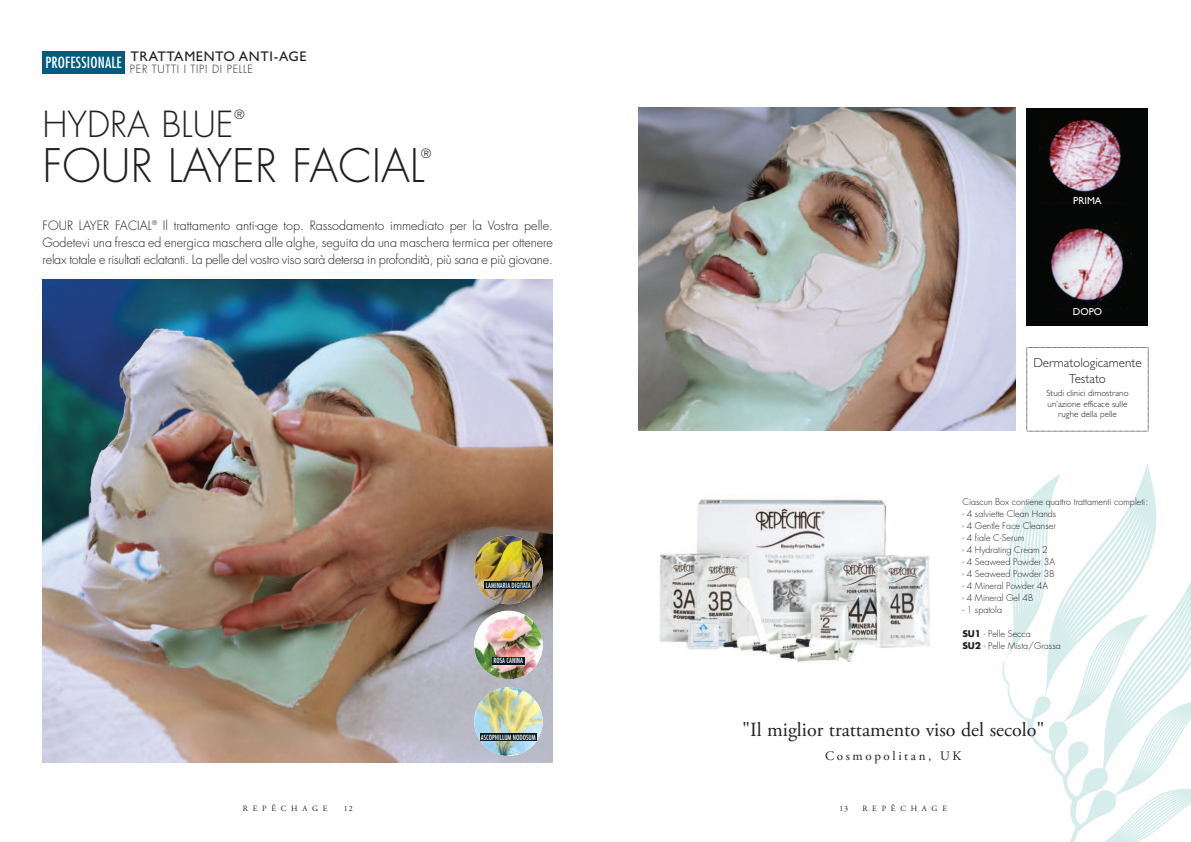
<style>
.page{position:relative;width:1191px;height:842px;background:#fff}
.page>*{position:absolute;margin:0;border:0;box-sizing:border-box;transform-origin:0 0}
.t1{font:300 45px "Futura Std";color:#231f20}
.t2{font:300 35px "Futura Std";color:#231f20}
.t3{font:20px "Adobe Garamond Pro";color:#231f20}
.t4{font:condensed 15px "Futura Std";letter-spacing:.01em;color:#fff}
.t5{font:14px "Gill Sans Std";letter-spacing:.05em;color:#231f20}
.t6{font:300 13px/15.6px "Gill Sans Std";color:#231f20;text-align:center}
.t7{font:13px "Adobe Garamond Pro";letter-spacing:.2em;color:#231f20}
.t8{font:300 12.5px/17px "Futura Std";letter-spacing:-.015em;color:#231f20;text-align:justify}
.t9{font:300 11px "Futura Std";letter-spacing:.06em;color:#231f20}
.t10{font:10.1px "Gill Sans Std";color:#fff}
.t11{font:300 9px/12px "Futura Std";color:#231f20}
.t12{font:300 9px/10.8px "Gill Sans Std";color:#231f20;text-align:center}
.t13{font:8px "Adobe Garamond Pro";letter-spacing:.6em;color:#231f20}
.t14{font:condensed 7px "Futura Std";color:#fff}
.s1{font-weight:700}
</style>
<div class="page">
<img style="left:1002px;top:464px;width:189px;height:378px">
<img style="left:43px;top:279px;width:510px;height:484px">
<img style="left:474px;top:536px;width:69px;height:68px;border-radius:50%">
<div style="left:485px;top:581px;width:47px;height:8px;background:#071822"></div>
<img style="left:474px;top:611px;width:69px;height:68px;border-radius:50%">
<div style="left:492px;top:656px;width:32px;height:8px;background:#071822"></div>
<img style="left:474px;top:687px;width:69px;height:69px;border-radius:50%">
<div style="left:480px;top:733px;width:56px;height:8px;background:#071822"></div>
<div style="left:1026px;top:108px;width:122px;height:218px;background:#050706"></div>
<img style="left:1041px;top:119px;width:80px;height:73px">
<img style="left:1051px;top:223px;width:80px;height:85px">
<img style="left:638px;top:108px;width:377px;height:323px">
<img style="left:659px;top:499px;width:272px;height:163px">
<svg style="left:1026px;top:347px;width:122px;height:85px"></svg>
<div style="left:43px;top:51px;width:82px;height:23px;background:#015b7f"></div>
<p class="t4" style="left:45px;top:56px;width:78px">PROFESSIONALE</p>
<p class="t5" style="left:130px;top:51px;width:178px">TRATTAMENTO ANTI-AGE</p>
<p class="t9" style="left:130px;top:64px;width:125px">PER TUTTI I TIPI DI PELLE</p>
<h2 class="t2" style="left:43px;top:108px;width:192px">HYDRA BLUE</h2>
<h1 class="t1" style="left:43px;top:144px;width:384px">FOUR LAYER FACIAL</h1>
<p class="t8" style="left:234px;top:107px;width:11px">®</p>
<p class="t8" style="left:421px;top:146px;width:11px">®</p>
<p class="t8" style="left:43px;top:218px;width:512px">FOUR LAYER FACIAL<sup>®</sup> Il trattamento anti-age top. Rassodamento immediato per la Vostra pelle.<br>Godetevi una fresca ed energica maschera alle alghe, seguita da una maschera termica per ottenere relax totale e risultati eclatanti. La pelle del vostro viso sarà detersa in profondità, più sana e più giovane.</p>
<p class="t14" style="left:486px;top:582px;width:46px">LAMINARIA DIGITATA</p>
<p class="t14" style="left:493px;top:657px;width:31px">ROSA CANINA</p>
<p class="t14" style="left:481px;top:734px;width:56px">ASCOPHILLUM NODOSUM</p>
<p class="t10" style="left:1073px;top:197px;width:30px">PRIMA</p>
<p class="t10" style="left:1072px;top:308px;width:31px">DOPO</p>
<p class="t6" style="left:1033px;top:356px;width:110px">Dermatologicamente<br>Testato</p>
<p class="t12" style="left:1046px;top:388px;width:84px">Studi clinici dimostrano un’azione efficace sulle rughe della pelle</p>
<p class="t11" style="left:962px;top:496px;width:187px">Ciascun Box contiene quattro trattamenti completi:</p>
<p class="t11" style="left:962px;top:508px;width:95px">- 4 salviette Clean Hands</p>
<p class="t11" style="left:962px;top:520px;width:95px">- 4 Gentle Face Cleanser</p>
<p class="t11" style="left:962px;top:532px;width:64px">- 4 fiale C-Serum</p>
<p class="t11" style="left:962px;top:544px;width:87px">- 4 Hydrating Cream 2</p>
<p class="t11" style="left:962px;top:556px;width:94px">- 4 Seaweed Powder 3A</p>
<p class="t11" style="left:962px;top:568px;width:94px">- 4 Seaweed Powder 3B</p>
<p class="t11" style="left:962px;top:580px;width:87px">- 4 Mineral Powder 4A</p>
<p class="t11" style="left:962px;top:592px;width:72px">- 4 Mineral Gel 4B</p>
<p class="t11" style="left:962px;top:604px;width:41px">- 1 spatola</p>
<p class="t11" style="left:962px;top:628px;width:100px"><span class="s1">SU1</span> - Pelle Secca<br><span class="s1">SU2</span> - Pelle Mista/Grassa</p>
<h3 class="t3" style="left:742px;top:722px;width:304px">"Il miglior trattamento viso del secolo"</h3>
<p class="t7" style="left:825px;top:751px;width:137px">Cosmopolitan, UK</p>
<p class="t13" style="left:243px;top:805px;width:86px">REPÊCHAGE</p>
<p class="t13" style="left:344px;top:805px;width:10px">12</p>
<p class="t13" style="left:839px;top:805px;width:10px">13</p>
<p class="t13" style="left:862px;top:805px;width:86px">REPÊCHAGE</p>
</div>
